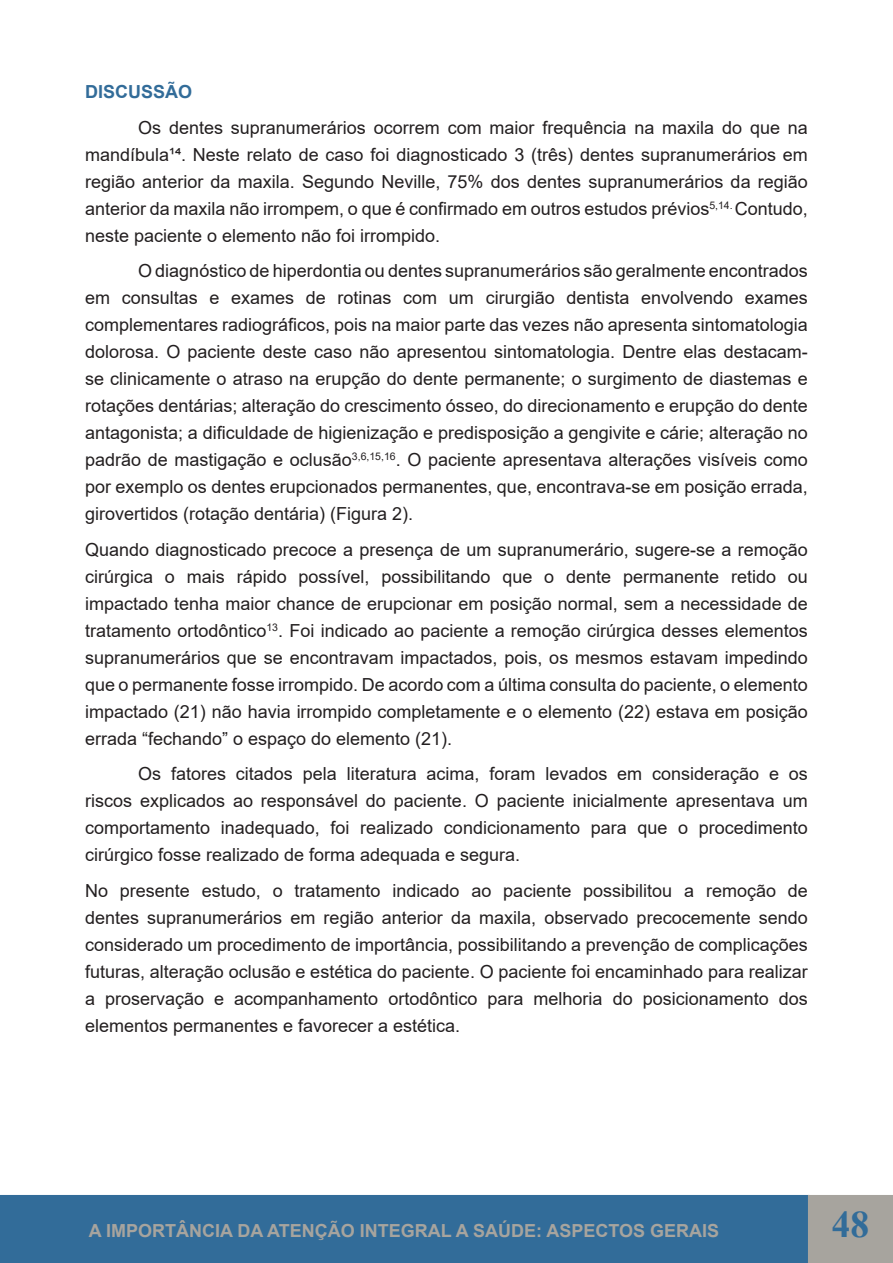
<style>
.page{position:relative;width:893px;height:1263px;background:#fff}
.page>*{position:absolute;margin:0;border:0;box-sizing:border-box;transform-origin:0 0}
.t1{font:700 37.5px "Times New Roman";color:#326c99}
.t2{font:18px/27px "Arial";color:#231f20;text-align:justify}
.t3{font:700 18px "Arial";color:#a7a49e}
.Título_1{font:700 18px "Arial";color:#326c99}
</style>
<div class="page">
<div style="left:0;top:1195px;width:808px;height:68px;background:#326c99"></div>
<div style="left:809px;top:1196px;width:83px;height:66px;background:#a7a49e"></div>
<div style="left:808px;top:1195px;width:85px;height:68px;border:2px solid #a7a49e"></div>
<div style="left:29px;top:1195px;width:750px;height:68px;background:#326c99"></div>
<p class="Título_1" style="left:85px;top:79px;width:109px">DISCUSSÃO</p>
<p class="t2" style="left:85px;top:114px;width:724px;text-indent:53px">Os dentes supranumerários ocorrem com maior frequência na maxila do que na mandíbula¹⁴. Neste relato de caso foi diagnosticado 3 (três) dentes supranumerários em região anterior da maxila. Segundo Neville, 75% dos dentes supranumerários da região anterior da maxila não irrompem, o que é confirmado em outros estudos prévios<sup>5,14.</sup> Contudo, neste paciente o elemento não foi irrompido.</p>
<p class="t2" style="left:85px;top:257px;width:724px;text-indent:53px">O diagnóstico de hiperdontia ou dentes supranumerários são geralmente encontrados em consultas e exames de rotinas com um cirurgião dentista envolvendo exames complementares radiográficos, pois na maior parte das vezes não apresenta sintomatologia dolorosa. O paciente deste caso não apresentou sintomatologia. Dentre elas destacam&shy;se clinicamente o atraso na erupção do dente permanente; o surgimento de diastemas e rotações dentárias; alteração do crescimento ósseo, do direcionamento e erupção do dente antagonista; a dificuldade de higienização e predisposição a gengivite e cárie; alteração no padrão de mastigação e oclusão<sup>3,6,15,16</sup>. O paciente apresentava alterações visíveis como por exemplo os dentes erupcionados permanentes, que, encontrava-se em posição errada, girovertidos (rotação dentária) (Figura 2).</p>
<p class="t2" style="left:85px;top:536px;width:724px">Quando diagnosticado precoce a presença de um supranumerário, sugere-se a remoção cirúrgica o mais rápido possível, possibilitando que o dente permanente retido ou impactado tenha maior chance de erupcionar em posição normal, sem a necessidade de tratamento ortodôntico<sup>13</sup>. Foi indicado ao paciente a remoção cirúrgica desses elementos supranumerários que se encontravam impactados, pois, os mesmos estavam impedindo que o permanente fosse irrompido. De acordo com a última consulta do paciente, o elemento impactado (21) não havia irrompido completamente e o elemento (22) estava em posição errada “fechando” o espaço do elemento (21).</p>
<p class="t2" style="left:85px;top:760px;width:724px;text-indent:53px">Os fatores citados pela literatura acima, foram levados em consideração e os riscos explicados ao responsável do paciente. O paciente inicialmente apresentava um comportamento inadequado, foi realizado condicionamento para que o procedimento cirúrgico fosse realizado de forma adequada e segura.</p>
<p class="t2" style="left:85px;top:877px;width:724px">No presente estudo, o tratamento indicado ao paciente possibilitou a remoção de dentes supranumerários em região anterior da maxila, observado precocemente sendo considerado um procedimento de importância, possibilitando a prevenção de complicações futuras, alteração oclusão e estética do paciente. O paciente foi encaminhado para realizar a proservação e acompanhamento ortodôntico para melhoria do posicionamento dos elementos permanentes e favorecer a estética.</p>
<p class="t3" style="left:89px;top:1217px;width:632px">A IMPORTÂNCIA DA ATENÇÃO INTEGRAL A SAÚDE: ASPECTOS GERAIS</p>
<h1 class="t1" style="left:832px;top:1197px;width:39px">48</h1>
</div>
